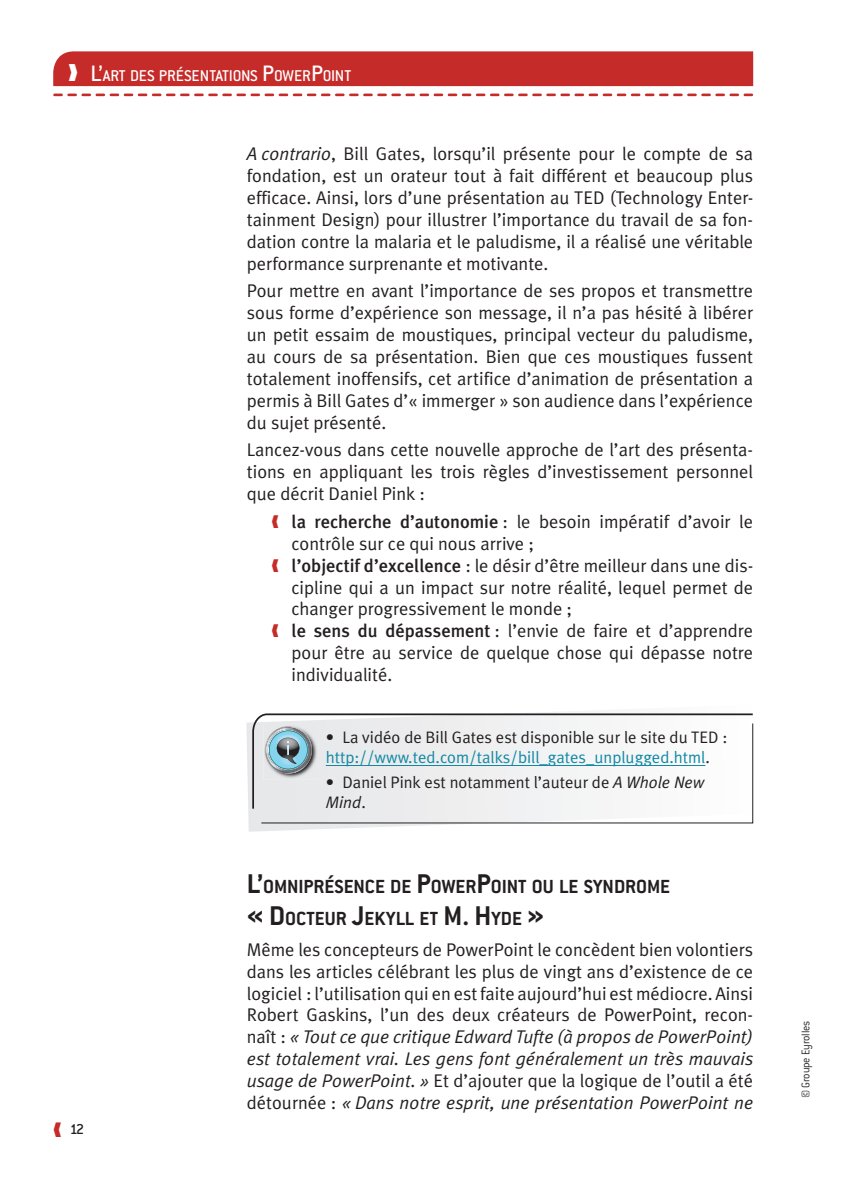
<style>
.page{position:relative;width:844px;height:1189px;background:#fff}
.page>*{position:absolute;margin:0;border:0;box-sizing:border-box;transform-origin:0 0}
.t1{font:700 20.82px/31.5px "Conduit ITC";color:#231f20}
.t2{font:18.38px/21.9px "Meta Plus Normal";color:#231f20;text-align:justify}
.t3{font:500 17.15px "Conduit ITC";letter-spacing:-.01em;color:#fff}
.t4{font:16.62px/19.9px "Meta Plus Normal";color:#1289a4}
.t5{font:16.62px/19.9px "Meta Plus Normal";color:#231f20}
.t6{font:500 15.75px "Conduit ITC";color:#231f20}
.t7{font:300 12.25px "Conduit ITC";letter-spacing:-.015em;color:#231f20;scale:.95 1}
.s1{font-size:24.5px}
.s2{font-style:italic}
.s3{font-family:"Meta Plus";font-weight:500}
.s4{color:#231f20}
.s5{font-size:29.75px}
</style>
<div class="page">
<svg style="left:55px;top:94px;width:696px;height:2px"></svg>
<svg style="left:246px;top:711px;width:346px;height:121px"></svg>
<svg style="left:251px;top:712px;width:503px;height:98px"></svg>
<svg style="left:260px;top:722px;width:493px;height:102px"></svg>
<img style="left:263px;top:725px;width:55px;height:55px">
<svg style="left:264px;top:726px;width:48px;height:47px;background:#90acb5"></svg>
<div style="left:53px;top:51px;width:700px;height:35px;background:#c52b29"></div>
<p class="t3" style="left:90px;top:66px;width:262px"><span class="s1">L’</span>ART DES PRÉSENTATIONS <span class="s1">P</span>OWER<span class="s1">P</span>OINT</p>
<p class="t2" style="left:247px;top:143px;width:508px"><span class="s2">A contrario</span>, Bill Gates, lorsqu’il présente pour le compte de sa fondation, est un orateur tout à fait différent et beaucoup plus efficace. Ainsi, lors d’une présentation au TED (Technology Enter&shy;tainment Design) pour illustrer l’importance du travail de sa fon&shy;dation contre la malaria et le paludisme, il a réalisé une véritable performance surprenante et motivante.</p>
<p class="t2" style="left:247px;top:280px;width:508px">Pour mettre en avant l’importance de ses propos et transmettre sous forme d’expérience son message, il n’a pas hésité à libérer un petit essaim de moustiques, principal vecteur du paludisme, au cours de sa présentation. Bien que ces moustiques fussent totalement inoffensifs, cet artifice d’animation de présentation a permis à Bill Gates d’« immerger » son audience dans l’expérience du sujet présenté.</p>
<p class="t2" style="left:247px;top:439px;width:507px">Lancez-vous dans cette nouvelle approche de l’art des présenta&shy;tions en appliquant les trois règles d’investissement personnel que décrit Dan iel Pink :</p>
<p class="t2" style="left:291px;top:510px;width:463px;text-align:left"><span class="s3">la recherche d’autonomie</span> : le besoin impératif d’avoir le contrôle sur ce qui nous arrive ;<br><span class="s3">l’objectif d’excellence</span> : le désir d’être meilleur dans une dis&shy;cipline qui a un impact sur notre réalité, lequel permet de changer progressivement le monde ;<br><span class="s3">le sens du dépassement</span> : l’envie de faire et d’apprendre pour être au service de quelque chose qui dépasse notre individualité.</p>
<p class="t4" style="left:326px;top:727px;width:403px"><span class="s4">• La vidéo de Bill Gates est disponible sur le site du TED : </span>http://www.ted.com/talks/bill_gates_unplugged.html<span class="s4">.</span></p>
<p class="t5" style="left:326px;top:772px;width:380px">• Daniel Pink est notamment l’auteur de <span class="s2">A Whole New<br>Mind</span>.</p>
<p class="t6" style="left:70px;top:1120px;width:16px">12</p>
<p class="t1" style="left:247px;top:870px;width:425px"><span class="s5">L’</span>OMNIPRÉSENCE DE <span class="s5">P</span>OWER<span class="s5">P</span>OINT OU LE SYNDROME <span class="s5">« D</span>OCTEUR <span class="s5">J</span>EKYLL ET <span class="s5">M. H</span>YDE <span class="s5">»</span></p>
<p class="t2" style="left:247px;top:938px;width:508px">Même les concepteurs de PowerPoint le concèdent bien volontiers dans les articles célébrant les plus de vingt ans d’existence de ce logiciel : l’utilisation qui en est faite aujourd’hui est médiocre. Ainsi Robert Gaskins, l’un des deux créateurs de PowerPoint, recon&shy;naît : <span class="s2">« Tout ce que critique Ed ward Tufte (à propos de PowerPoint) est totalement vrai. Les gens font généralement un très mauvais usage de PowerPoint. »</span> Et d’ajouter que la logique de l’outil a été détournée : <span class="s2">« Dans notre esprit, une présentation PowerPoint ne</span></p>
<p class="t7" style="left:798px;top:1098px;width:83px;rotate:-90deg">© Groupe Eyrolles</p>
</div>
